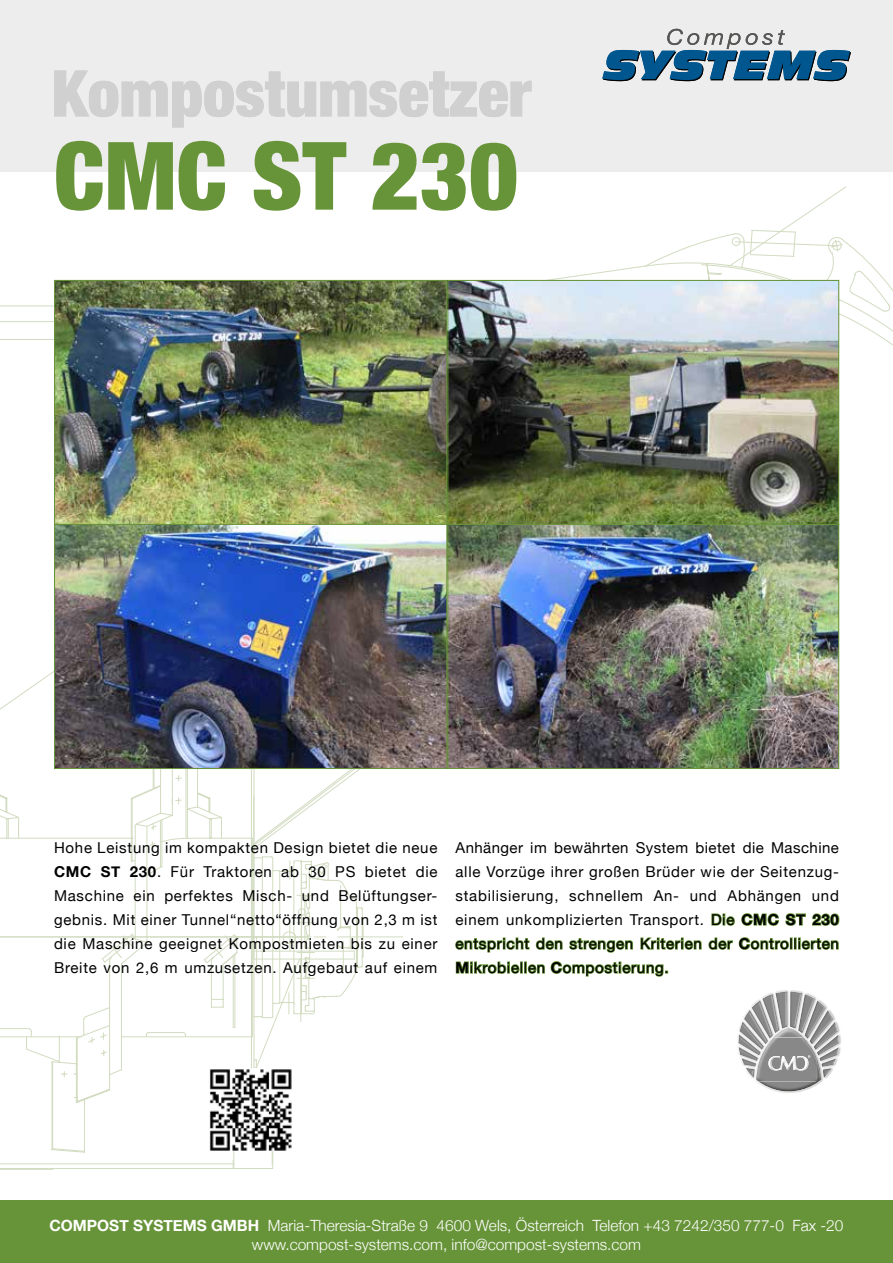
<style>
.page{position:relative;width:893px;height:1263px;background:#fff}
.page>*{position:absolute;margin:0;border:0;box-sizing:border-box;transform-origin:0 0}
.t1{font:900 condensed 94.5px "Helvetica Neue";color:#689439}
.t2{font:900 condensed 64.2px "Helvetica Neue";color:#d0d0d0}
.t3{font:300 15.45px/19.5px "Helvetica Neue";color:#fff;text-align:center}
.t4{font:15px/24px "Helvetica Neue";letter-spacing:.05em;color:#000;text-align:justify}
.s1{font-weight:700}
</style>
<div class="page">
<svg style="left:305px;top:186px;width:580px;height:516px"></svg>
<svg style="left:186px;top:769px;width:178px;height:384px"></svg>
<svg style="left:50px;top:769px;width:136px;height:384px"></svg>
<svg style="left:0;top:773px;width:182px;height:330px"></svg>
<div style="left:0;top:0;width:893px;height:172px;background:#ededed"></div>
<div style="left:0;top:1200px;width:893px;height:63px;background:#689439"></div>
<svg style="left:602px;top:29px;width:249px;height:52px"></svg>
<img style="left:56px;top:282px;width:781px;height:485px">
<div style="left:54px;top:280px;width:393px;height:245px;border:1px solid #689439"></div>
<div style="left:54px;top:524px;width:393px;height:245px;border:1px solid #689439"></div>
<div style="left:447px;top:280px;width:392px;height:245px;border:1px solid #689439"></div>
<div style="left:447px;top:524px;width:392px;height:245px;border:1px solid #689439"></div>
<svg style="left:455px;top:913px;width:385px;height:64px"></svg>
<div style="left:736px;top:989px;width:105px;height:104px;background:#000;opacity:.75"></div>
<img style="left:209px;top:1068px;width:83px;height:83px">
<h2 class="t2" style="left:52px;top:41px;width:481px">Kompostumsetzer</h2>
<h1 class="t1" style="left:54px;top:98px;width:466px">CMC ST 230</h1>
<p class="t4" style="left:54px;top:836px;width:385px">Hohe Leistung im kompakten Design bietet die neue <span class="s1">CMC ST 230</span>. Für Traktoren ab 30 PS bietet die Maschine ein perfektes Misch- und Belüftungser&shy;gebnis. Mit einer Tunnel“netto“öffnung von 2,3 m ist die Maschine geeignet Kompostmieten bis zu einer Breite von 2,6 m umzusetzen. Aufgebaut auf einem</p>
<p class="t4" style="left:455px;top:836px;width:385px">Anhänger im bewährten System bietet die Maschine alle Vorzüge ihrer großen Brüder wie der Seitenzug&shy;stabilisierung, schnellem An- und Abhängen und einem unkomplizierten Transport. Die <span class="s1">CMC ST 230 </span>entspricht den strengen Kriterien der <span class="s1">C</span>ontrollierten <span class="s1">M</span>ikrobiellen <span class="s1">C</span>ompostierung.</p>
<p class="t3" style="left:49px;top:1214px;width:795px"><span class="s1">COMPOST SYSTEMS GMBH</span> Maria-Theresia-Straße 9 4600 Wels, Österreich Telefon +43 7242/350 777-0 Fax -20 www.compost-systems.com, info@compost-systems.com</p>
</div>
